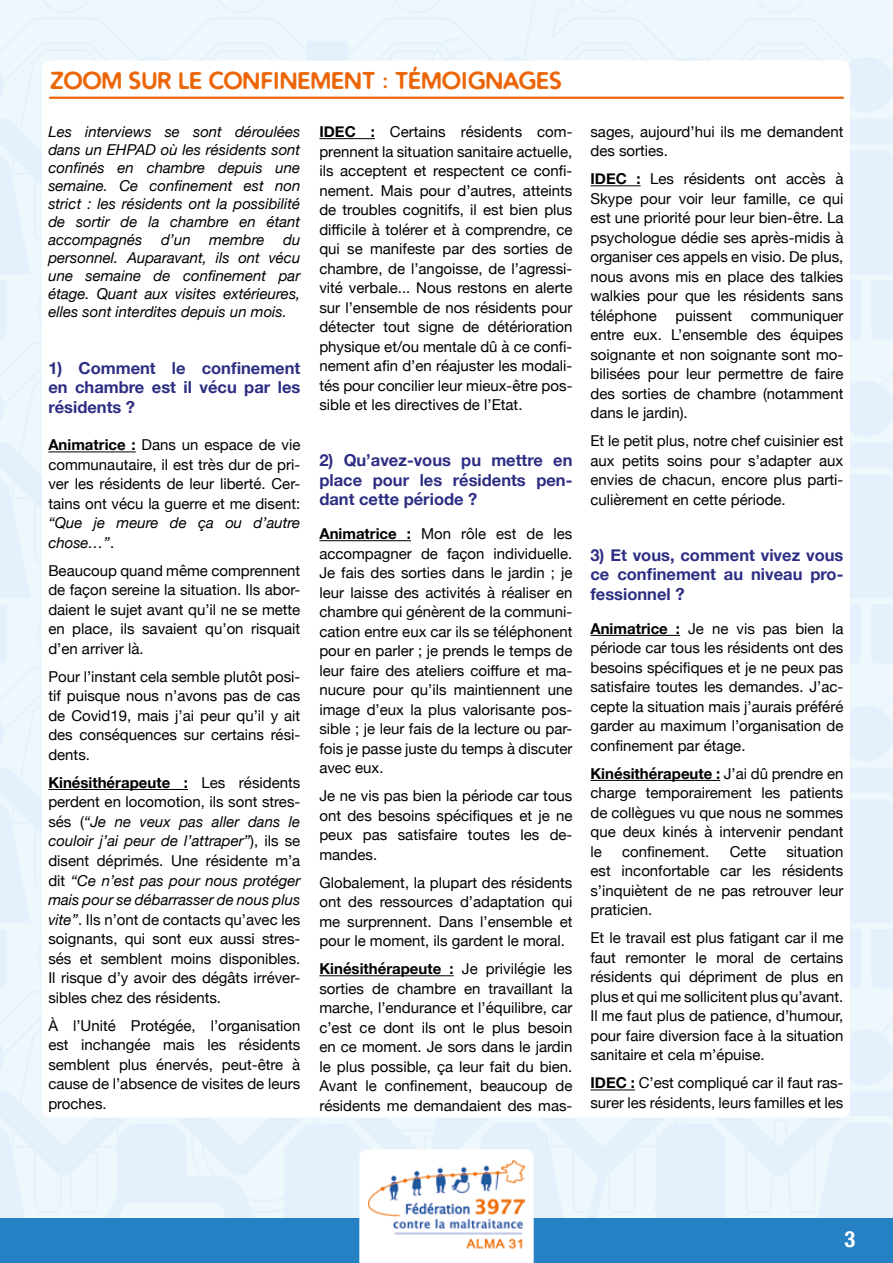
<style>
.page{position:relative;width:893px;height:1263px;background:#fff}
.page>*{position:absolute;margin:0;border:0;box-sizing:border-box;transform-origin:0 0}
.t1{font:700 22.5px "Distro";letter-spacing:.05em;color:#ec6608}
.t2{font:700 condensed 22.5px "Helvetica Neue";color:#fff}
.t3{font:700 16.5px/19.5px "Helvetica Neue";color:#2d2e83;text-align:justify}
.t4{font:15px/19.5px "Helvetica Neue";color:#000;text-align:justify}
.t5{font:italic 15px/18px "Helvetica Neue";color:#000;text-align:justify}
.s1{font-weight:700}
.s2{font-style:normal}
.s3{font-style:italic}
</style>
<div class="page">
<svg style="left:0;top:0;width:496px;height:240px;background:#ebf6fb"></svg>
<svg style="left:0;top:264px;width:42px;height:300px;background:#eaf5fb"></svg>
<svg style="left:431px;top:38px;width:40px;height:23px"></svg>
<svg style="left:850px;top:240px;width:43px;height:34px"></svg>
<svg style="left:487px;top:57px;width:33px;height:4px"></svg>
<svg style="left:520px;top:0;width:373px;height:240px;background:#eaf5fb"></svg>
<svg style="left:850px;top:564px;width:43px;height:34px"></svg>
<svg style="left:850px;top:280px;width:43px;height:284px;background:#e6f2fb"></svg>
<svg style="left:0;top:589px;width:42px;height:300px;background:#eaf5fb"></svg>
<svg style="left:0;top:913px;width:42px;height:178px;background:#ebf6fb"></svg>
<svg style="left:850px;top:889px;width:43px;height:34px"></svg>
<svg style="left:850px;top:605px;width:43px;height:284px;background:#e6f2fb"></svg>
<svg style="left:812px;top:1213px;width:81px;height:5px"></svg>
<svg style="left:656px;top:1213px;width:69px;height:5px"></svg>
<svg style="left:569px;top:928px;width:324px;height:285px;background:#e7f3fb"></svg>
<div style="left:0;top:1218px;width:893px;height:45px;background:#2581c4"></div>
<div style="left:42px;top:61px;width:808px;height:1057px;background:#fff;border-radius:9px"></div>
<hr style="left:48px;top:451px;width:88px;height:1px;background:#000">
<hr style="left:48px;top:789px;width:140px;height:1px;background:#000">
<hr style="left:319px;top:138px;width:56px;height:1px;background:#000">
<hr style="left:319px;top:540px;width:92px;height:1px;background:#000">
<hr style="left:319px;top:975px;width:135px;height:1px;background:#000">
<hr style="left:590px;top:185px;width:51px;height:1px;background:#000">
<hr style="left:590px;top:635px;width:90px;height:1px;background:#000">
<hr style="left:590px;top:780px;width:130px;height:1px;background:#000">
<hr style="left:590px;top:1089px;width:45px;height:1px;background:#000">
<hr style="left:50px;top:97px;width:793px;height:2px;background:#ec6608">
<svg style="left:0;top:1091px;width:569px;height:172px"></svg>
<img style="left:368px;top:1160px;width:157px;height:91px">
<h1 class="t1" style="left:50px;top:66px;width:512px">ZOOM SUR LE CONFINEMENT : TÉMOIGNAGES</h1>
<p class="t5" style="left:48px;top:123px;width:254px">Les interviews se sont déroulées dans un EHPAD où les résidents sont confinés en chambre depuis une semaine. Ce confinement est non strict : les résidents ont la possibilité de sortir de la chambre en étant accompagnés d’un membre du personnel. Auparavant, ils ont vécu une semaine de confinement par étage. Quant aux visites extérieures, elles sont interdites depuis un mois.</p>
<p class="t3" style="left:48px;top:359px;width:254px">1) Comment le confinement en chambre est il vécu par les résidents ?</p>
<p class="t4" style="left:48px;top:436px;width:254px"><span class="s1">Animatrice :</span> Dans un espace de vie communautaire, il est très dur de pri&shy;ver les résidents de leur liberté. Cer&shy;tains ont vécu la guerre et me disent:</p>
<p class="t5" style="left:48px;top:514px;width:253px;line-height:19.5px">“Que je meure de ça ou d’autre chose…”<span class="s2">.</span></p>
<p class="t4" style="left:48px;top:562px;width:254px">Beaucoup quand même comprennent de façon sereine la situation. Ils abor&shy;daient le sujet avant qu’il ne se mette en place, ils savaient qu’on risquait d’en arriver là.</p>
<p class="t4" style="left:48px;top:668px;width:254px">Pour l’instant cela semble plutôt posi&shy;tif puisque nous n’avons pas de cas de Covid19, mais j’ai peur qu’il y ait des conséquences sur certains rési&shy;dents.</p>
<p class="t4" style="left:48px;top:774px;width:254px"><span class="s1">Kinésithérapeute :</span> Les résidents perdent en locomotion, ils sont stres&shy;sés (<span class="s3">“Je ne veux pas aller dans le couloir j’ai peur de l’attraper”</span>), ils se disent déprimés. Une résidente m’a dit <span class="s3">“Ce n’est pas pour nous protéger mais pour se débarrasser de nous plus vite”</span>. Ils n’ont de contacts qu’avec les soignants, qui sont eux aussi stres&shy;sés et semblent moins disponibles.<br>Il risque d’y avoir des dégâts irréver&shy;sibles chez des résidents.</p>
<p class="t4" style="left:48px;top:1016px;width:254px">À l’Unité Protégée, l’organisation est inchangée mais les résidents semblent plus énervés, peut-être à cause de l’absence de visites de leurs proches.</p>
<p class="t4" style="left:319px;top:123px;width:255px"><span class="s1">IDEC :</span> Certains résidents com&shy;prennent la situation sanitaire actuelle, ils acceptent et respectent ce confi&shy;nement. Mais pour d’autres, atteints de troubles cognitifs, il est bien plus difficile à tolérer et à comprendre, ce qui se manifeste par des sorties de chambre, de l’angoisse, de l’agressi&shy;vité verbale... Nous restons en alerte sur l’ensemble de nos résidents pour détecter tout signe de détérioration physique et/ou mentale dû à ce confi&shy;nement afin d’en réajuster les modali&shy;tés pour concilier leur mieux-être pos&shy;sible et les directives de l’Etat.</p>
<p class="t3" style="left:319px;top:451px;width:255px">2) Qu’avez-vous pu mettre en place pour les résidents pen&shy;dant cette période ?</p>
<p class="t4" style="left:319px;top:525px;width:255px"><span class="s1">Animatrice :</span> Mon rôle est de les accompagner de façon individuelle.<br>Je fais des sorties dans le jardin ; je leur laisse des activités à réaliser en chambre qui génèrent de la communi&shy;cation entre eux car ils se téléphonent pour en parler ; je prends le temps de leur faire des ateliers coiffure et ma&shy;nucure pour qu’ils maintiennent une image d’eux la plus valorisante pos&shy;sible ; je leur fais de la lecture ou par&shy;fois je passe juste du temps à discuter avec eux.</p>
<p class="t4" style="left:319px;top:787px;width:255px">Je ne vis pas bien la période car tous ont des besoins spécifiques et je ne peux pas satisfaire toutes les de&shy;mandes.</p>
<p class="t4" style="left:319px;top:873px;width:255px">Globalement, la plupart des résidents ont des ressources d’adaptation qui me surprennent. Dans l’ensemble et pour le moment, ils gardent le moral.</p>
<p class="t4" style="left:319px;top:960px;width:255px"><span class="s1">Kinésithérapeute :</span> Je privilégie les sorties de chambre en travaillant la marche, l’endurance et l’équilibre, car c’est ce dont ils ont le plus besoin en ce moment. Je sors dans le jardin le plus possible, ça leur fait du bien.<br>Avant le confinement, beaucoup de résidents me demandaient des mas-</p>
<p class="t4" style="left:590px;top:123px;width:254px">sages, aujourd’hui ils me demandent des sorties.</p>
<p class="t4" style="left:590px;top:170px;width:254px"><span class="s1">IDEC :</span> Les résidents ont accès à Skype pour voir leur famille, ce qui est une priorité pour leur bien-être. La psychologue dédie ses après-midis à organiser ces appels en visio. De plus, nous avons mis en place des talkies walkies pour que les résidents sans téléphone puissent communiquer entre eux. L’ensemble des équipes soignante et non soignante sont mo&shy;bilisées pour leur permettre de faire des sorties de chambre (notamment dans le jardin).</p>
<p class="t4" style="left:590px;top:432px;width:254px">Et le petit plus, notre chef cuisinier est aux petits soins pour s’adapter aux envies de chacun, encore plus parti&shy;culièrement en cette période.</p>
<p class="t3" style="left:590px;top:546px;width:254px">3) Et vous, comment vivez vous ce confinement au niveau pro&shy;fessionnel ?</p>
<p class="t4" style="left:590px;top:620px;width:254px"><span class="s1">Animatrice :</span> Je ne vis pas bien la période car tous les résidents ont des besoins spécifiques et je ne peux pas satisfaire toutes les demandes. J’ac&shy;cepte la situation mais j’aurais préféré garder au maximum l’organisation de confinement par étage.</p>
<p class="t4" style="left:590px;top:765px;width:254px"><span class="s1">Kinésithérapeute :</span> J’ai dû prendre en charge temporairement les patients de collègues vu que nous ne sommes que deux kinés à intervenir pendant le</p>
<p class="t4" style="left:622px;top:843px;width:89px">confinement.</p>
<p class="t4" style="left:730px;top:843px;width:38px">Cette</p>
<p class="t4" style="left:590px;top:843px;width:254px;text-indent:196px">situation est inconfortable car les résidents s’inquiètent de ne pas retrouver leur praticien.</p>
<p class="t4" style="left:590px;top:929px;width:254px">Et le travail est plus fatigant car il me faut remonter le moral de certains résidents qui dépriment de plus en plus et qui me sollicitent plus qu’avant.<br>Il me faut plus de patience, d’humour, pour faire diversion face à la situation sanitaire et cela m’épuise.</p>
<p class="t4" style="left:590px;top:1074px;width:254px"><span class="s1">IDEC :</span> C’est compliqué car il faut ras&shy;surer les résidents, leurs familles et les</p>
<h1 class="t2" style="left:844px;top:1221px;width:12px">3</h1>
</div>
